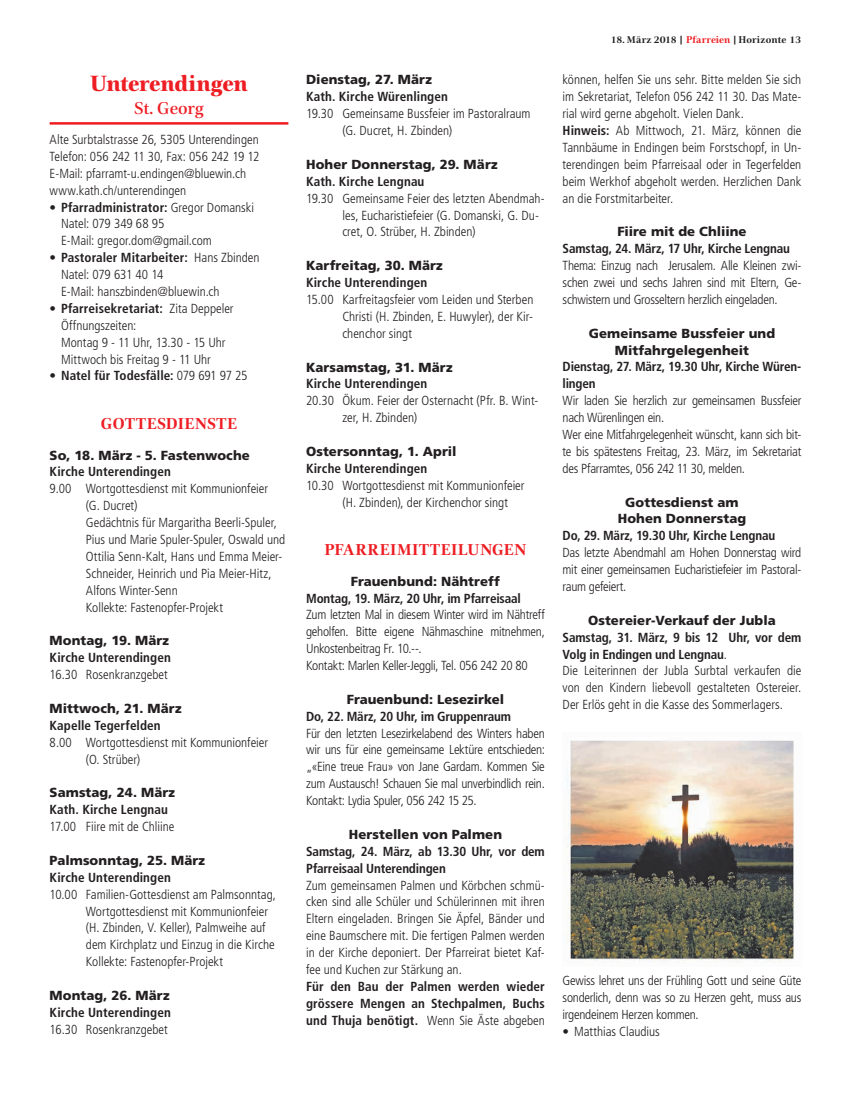
<style>
.page{position:relative;width:851px;height:1099px;background:#fff}
.page>*{position:absolute;margin:0;border:0;box-sizing:border-box;transform-origin:0 0}
.t1{font:800 22.5px "Civita";letter-spacing:-.01em;color:#ee1d23}
.t2{font:500 17.5px "Civita";letter-spacing:-.01em;color:#ee1d23}
.t3{font:700 16.12px "Civita";letter-spacing:.02em;color:#ee1d23}
.t4{font:300 condensed 13.12px/16.9px "Frutiger LT Std";letter-spacing:-.005em;color:#231f20}
.t5{font:700 condensed 13.12px/16.9px "Frutiger LT Std";letter-spacing:.005em;color:#231f20;text-align:justify}
.t6{font:900 13.12px/16.9px "Frutiger LT Std";letter-spacing:.005em;color:#231f20;text-align:center}
.t7{font:700 condensed 13.12px/16.9px "Frutiger LT Std";letter-spacing:-.015em;color:#231f20}
.t8{font:700 10px "Civita";letter-spacing:.005em;color:#231f20}
.s1{font-weight:700}
.s2{font-weight:300}
.s3{color:#ee1d23}
</style>
<div class="page">
<hr style="left:50px;top:122px;width:238px;height:3px;background:#ee1d23">
<img style="left:567px;top:740px;width:227px;height:223px">
<h1 class="t1" style="left:90px;top:68px;width:159px">Unterendingen</h1>
<h2 class="t2" style="left:134px;top:96px;width:71px">St. Georg</h2>
<p class="t4" style="left:50px;top:131px;width:211px">Alte Surbtalstrasse 26, 5305 Unterendingen Telefon: 056 242 11 30, Fax: 056 242 19 12<br>E-Mail: pfarramt-u.endingen@bluewin.ch www.kath.ch/unterendingen</p>
<p class="t4" style="left:61px;top:199px;width:194px;text-indent:-11px">• <span class="s1">Pfarradministrator:</span> Gregor Domanski<br>Natel: 079 349 68 95<br>E-Mail: gregor.dom@gmail.com</p>
<p class="t4" style="left:61px;top:249px;width:200px;text-indent:-11px">• <span class="s1">Pastoraler Mitarbeiter:</span> Hans Zbinden<br>Natel: 079 631 40 14<br>E-Mail: hanszbinden@bluewin.ch</p>
<p class="t4" style="left:61px;top:300px;width:174px;text-indent:-11px">• <span class="s1">Pfarreisekretariat:</span> Zita Deppeler<br>Öffnungszeiten:<br>Montag 9 - 11 Uhr, 13.30 - 15 Uhr<br>Mittwoch bis Freitag 9 - 11 Uhr</p>
<p class="t5" style="left:50px;top:367px;width:199px"><span class="s2">•</span> Natel für Todesfälle: <span class="s2">079 691 97 25</span></p>
<p class="t3" style="left:101px;top:412px;width:138px">GOTTESDIENSTE</p>
<p class="t6" style="left:50px;top:446px;width:202px">So, 18. März - 5. Fastenwoche</p>
<p class="t5" style="left:50px;top:463px;width:123px">Kirche Unterendingen</p>
<p class="t4" style="left:86px;top:480px;width:201px;text-indent:-36px">9.00 Wortgottesdienst mit Kommunionfeier (G. Ducret)<br>Gedächtnis für Margaritha Beerli-Spuler, Pius und Marie Spuler-Spuler, Oswald und Ottilia Senn-Kalt, Hans und Emma Meier-Schneider, Heinrich und Pia Meier-Hitz, Alfons Winter-Senn<br>Kollekte: Fastenopfer-Projekt</p>
<p class="t6" style="left:50px;top:632px;width:121px">Montag, 19. März</p>
<p class="t5" style="left:50px;top:649px;width:123px">Kirche Unterendingen</p>
<p class="t4" style="left:50px;top:666px;width:120px">16.30 Rosenkranzgebet</p>
<p class="t6" style="left:50px;top:699px;width:133px">Mittwoch, 21. März</p>
<p class="t5" style="left:50px;top:716px;width:113px">Kapelle Tegerfelden</p>
<p class="t4" style="left:86px;top:733px;width:184px;text-indent:-36px">8.00 Wortgottesdienst mit Kommunionfeier (O. Strüber)</p>
<p class="t6" style="left:50px;top:784px;width:127px">Samstag, 24. März</p>
<p class="t5" style="left:50px;top:801px;width:120px">Kath. Kirche Lengnau</p>
<p class="t4" style="left:50px;top:818px;width:126px">17.00 Fiire mit de Chliine</p>
<p class="t6" style="left:50px;top:851px;width:157px">Palmsonntag, 25. März</p>
<p class="t5" style="left:50px;top:868px;width:123px">Kirche Unterendingen</p>
<p class="t4" style="left:86px;top:885px;width:191px;text-indent:-36px">10.00 Familien-Gottesdienst am Palmsonntag, Wortgottesdienst mit Kommunionfeier (H. Zbinden, V. Keller), Palmweihe auf dem Kirchplatz und Einzug in die Kirche Kollekte: Fastenopfer-Projekt</p>
<p class="t6" style="left:50px;top:986px;width:121px">Montag, 26. März</p>
<p class="t5" style="left:50px;top:1003px;width:123px">Kirche Unterendingen</p>
<p class="t4" style="left:50px;top:1020px;width:120px">16.30 Rosenkranzgebet</p>
<p class="t6" style="left:306px;top:71px;width:127px">Dienstag, 27. März</p>
<p class="t5" style="left:306px;top:88px;width:143px">Kath. Kirche Würenlingen</p>
<p class="t4" style="left:342px;top:105px;width:190px;text-indent:-36px">19.30 Gemeinsame Bussfeier im Pastoralraum (G. Ducret, H. Zbinden)</p>
<p class="t6" style="left:306px;top:156px;width:193px">Hoher Donnerstag, 29. März</p>
<p class="t5" style="left:306px;top:173px;width:120px">Kath. Kirche Lengnau</p>
<p class="t4" style="left:342px;top:190px;width:204px;text-indent:-36px">19.30 Gemeinsame Feier des letzten Abendmah&shy;les, Eucharistiefeier (G. Domanski, G. Du&shy;cret, O. Strüber, H. Zbinden)</p>
<p class="t6" style="left:306px;top:257px;width:138px">Karfreitag, 30. März</p>
<p class="t5" style="left:306px;top:274px;width:123px">Kirche Unterendingen</p>
<p class="t4" style="left:342px;top:291px;width:192px;text-align:justify;text-indent:-36px">15.00 Karfreitagsfeier vom Leiden und Sterben Christi (H. Zbinden, E. Huwyler), der Kir&shy;chenchor singt</p>
<p class="t6" style="left:306px;top:358px;width:148px">Karsamstag, 31. März</p>
<p class="t5" style="left:306px;top:375px;width:123px">Kirche Unterendingen</p>
<p class="t4" style="left:342px;top:392px;width:197px;text-indent:-36px">20.30 Ökum. Feier der Osternacht (Pfr. B. Wint&shy;zer, H. Zbinden)</p>
<p class="t6" style="left:306px;top:443px;width:152px">Ostersonntag, 1. April</p>
<p class="t5" style="left:306px;top:460px;width:123px">Kirche Unterendingen</p>
<p class="t4" style="left:342px;top:477px;width:184px;text-indent:-36px">10.30 Wortgottesdienst mit Kommunionfeier (H. Zbinden), der Kirchenchor singt</p>
<p class="t3" style="left:324px;top:538px;width:204px">PFARREIMITTEILUNGEN</p>
<p class="t6" style="left:351px;top:572px;width:151px">Frauenbund: Nähtreff</p>
<p class="t7" style="left:306px;top:589px;width:216px">Montag, 19. März, 20 Uhr, im Pfarreisaal</p>
<p class="t4" style="left:306px;top:606px;width:240px">Zum letzten Mal in diesem Winter wird im Nähtreff geholfen. Bitte eigene Nähmaschine mitnehmen, Unkostenbeitrag Fr. 10.--.<br>Kontakt: Marlen Keller-Jeggli, Tel. 056 242 20 80</p>
<p class="t6" style="left:347px;top:690px;width:159px">Frauenbund: Lesezirkel</p>
<p class="t5" style="left:306px;top:707px;width:206px">Do, 22. März, 20 Uhr, im Gruppenraum</p>
<p class="t4" style="left:306px;top:724px;width:240px;text-align:justify">Für den letzten Lesezirkelabend des Winters haben wir uns für eine gemeinsame Lektüre entschieden: „«Eine treue Frau» von Jane Gardam. Kommen Sie zum Austausch! Schauen Sie mal unverbindlich rein.<br>Kontakt: Lydia Spuler, 056 242 15 25.</p>
<p class="t6" style="left:349px;top:825px;width:155px">Herstellen von Palmen</p>
<p class="t7" style="left:306px;top:842px;width:240px">Samstag, 24. März, ab 13.30 Uhr, vor dem<br>Pfarreisaal Unterendingen</p>
<p class="t4" style="left:306px;top:876px;width:240px;text-align:justify">Zum gemeinsamen Palmen und Körbchen schmü&shy;cken sind alle Schüler und Schülerinnen mit ihren Eltern eingeladen. Bringen Sie Äpfel, Bänder und eine Baumschere mit. Die fertigen Palmen werden in der Kirche deponiert. Der Pfarreirat bietet Kaf&shy;fee und Kuchen zur Stärkung an.</p>
<p class="t5" style="left:306px;top:977px;width:240px">Für den Bau der Palmen werden wieder grössere Mengen an Stechpalmen, Buchs und Thuja benötigt. <span class="s2">Wenn Sie Äste abgeben</span></p>
<p class="t8" style="left:611px;top:33px;width:192px">18. März 2018 | <span class="s3">Pfarreien</span> | Horizonte 13</p>
<p class="t4" style="left:562px;top:72px;width:240px">können, helfen Sie uns sehr. Bitte melden Sie sich im Sekretariat, Telefon 056 242 11 30. Das Mate&shy;rial wird gerne abgeholt. Vielen Dank.<br><span class="s1">Hinweis:</span> Ab Mittwoch, 21. März, können die Tannbäume in Endingen beim Forstschopf, in Un&shy;terendingen beim Pfarreisaal oder in Tegerfelden beim Werkhof abgeholt werden. Herzlichen Dank an die Forstmitarbeiter.</p>
<p class="t6" style="left:617px;top:223px;width:131px">Fiire mit de Chliine</p>
<p class="t5" style="left:562px;top:240px;width:229px">Samstag, 24. März, 17 Uhr, Kirche Lengnau</p>
<p class="t4" style="left:562px;top:257px;width:240px;text-align:justify">Thema: Einzug nach Jerusalem. Alle Kleinen zwi&shy;schen zwei und sechs Jahren sind mit Eltern, Ge&shy;schwistern und Grosseltern herzlich eingeladen.</p>
<p class="t6" style="left:588px;top:324px;width:188px">Gemeinsame Bussfeier und<br>Mitfahrgelegenheit</p>
<p class="t7" style="left:562px;top:358px;width:240px">Dienstag, 27. März, 19.30 Uhr, Kirche Würen&shy;lingen</p>
<p class="t4" style="left:562px;top:392px;width:240px">Wir laden Sie herzlich zur gemeinsamen Bussfeier nach Würenlingen ein.<br>Wer eine Mitfahrgelegenheit wünscht, kann sich bit&shy;te bis spätestens Freitag, 23. März, im Sekretariat des Pfarramtes, 056 242 11 30, melden.</p>
<p class="t6" style="left:617px;top:493px;width:130px">Gottesdienst am<br>Hohen Donnerstag</p>
<p class="t7" style="left:562px;top:527px;width:214px">Do, 29. März, 19.30 Uhr, Kirche Lengnau</p>
<p class="t4" style="left:562px;top:544px;width:240px;text-align:justify">Das letzte Abendmahl am Hohen Donnerstag wird mit einer gemeinsamen Eucharistiefeier im Pastoral&shy;raum gefeiert.</p>
<p class="t6" style="left:588px;top:611px;width:189px">Ostereier-Verkauf der Jubla</p>
<p class="t4" style="left:562px;top:629px;width:240px"><span class="s1">Samstag, 31. März, 9 bis 12 Uhr, vor dem Volg in Endingen und Lengnau</span>.<br>Die Leiterinnen der Jubla Surbtal verkaufen die von den Kindern liebevoll gestalteten Ostereier.<br>Der Erlös geht in die Kasse des Sommerlagers.</p>
<p class="t4" style="left:562px;top:972px;width:240px;text-align:justify">Gewiss lehret uns der Frühling Gott und seine Güte sonderlich, denn was so zu Herzen geht, muss aus irgendeinem Herzen kommen.</p>
<p class="t4" style="left:562px;top:1022px;width:99px">• Matthias Claudius</p>
</div>
